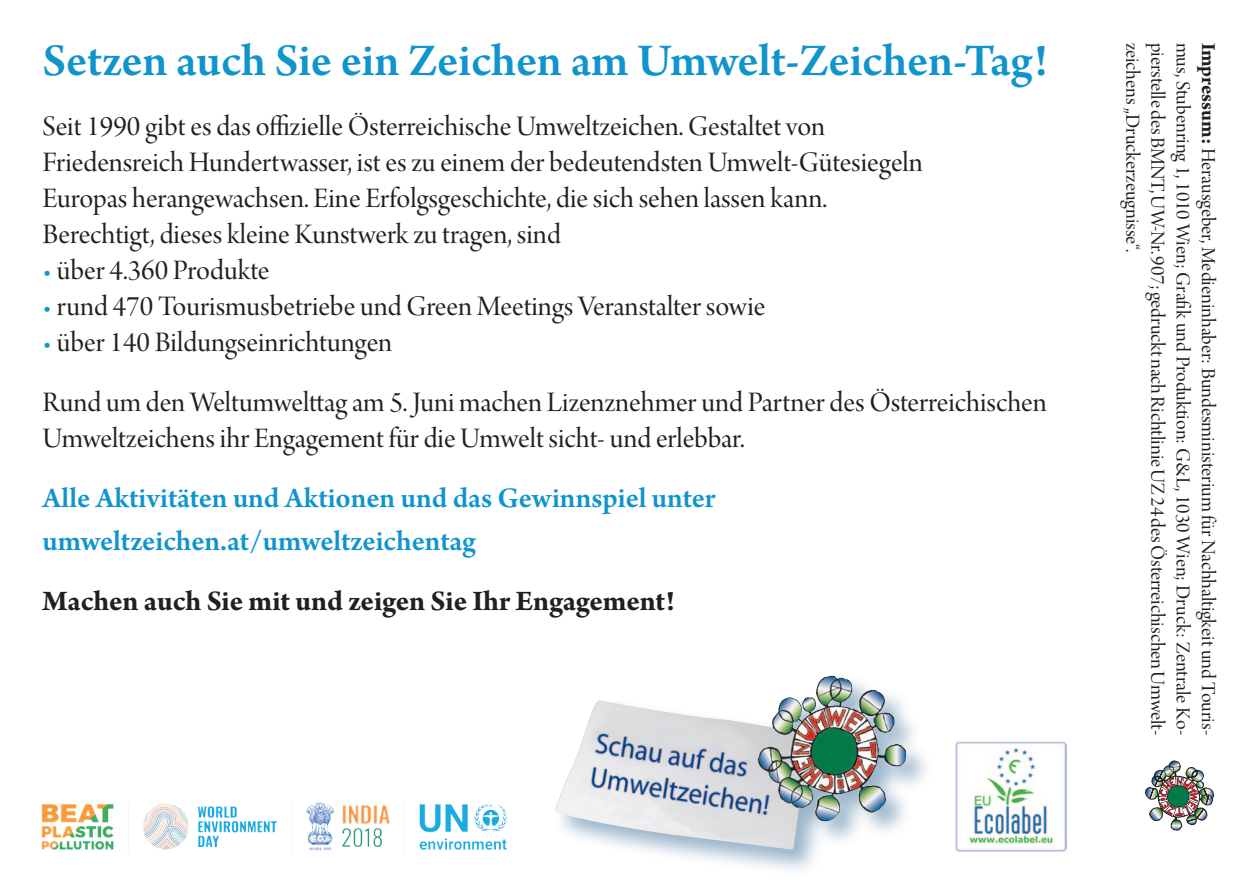
<style>
.page{position:relative;width:1259px;height:893px;background:#fff}
.page>*{position:absolute;margin:0;border:0;box-sizing:border-box;transform-origin:0 0}
.t1{font:600 48px "Arno Pro";color:#1094cc}
.t2{font:30px/36px "Arno Pro Display";color:#231f20}
.t3{font:600 30px/43.2px "Arno Pro";color:#1094cc}
.t4{font:700 30px "Arno Pro";letter-spacing:-.005em;color:#231f20}
.t5{font:21px/25.2px "Arno Pro Display";color:#231f20}
.s1{color:#1094cc}
.s2{font-family:"Arno Pro";font-weight:700}
</style>
<div class="page">
<div style="left:550px;top:671px;width:381px;height:205px;background:#004479;opacity:.4"></div>
<img style="left:803px;top:676px;width:28px;height:38px">
<img style="left:41px;top:802px;width:466px;height:50px">
<img style="left:1145px;top:761px;width:68px;height:69px">
<img style="left:955px;top:741px;width:111px;height:111px">
<h1 class="t1" style="left:43px;top:33px;width:1007px">Setzen auch Sie ein Zeichen am Umwelt-Zeichen-Tag!</h1>
<p class="t2" style="left:43px;top:110px;width:882px">Seit 1990 gibt es das offizielle Österreichische Umweltzeichen. Gestaltet von Friedensreich Hundertwasser, ist es zu einem der bedeutendsten Umwelt-Gütesiegeln Europas herangewachsen. Eine Erfolgsgeschichte, die sich sehen lassen kann.<br>Berechtigt, dieses kleine Kunstwerk zu tragen, sind</p>
<p class="t2" style="left:43px;top:254px;width:228px"><span class="s1">•</span> über 4.360 Produkte</p>
<p class="t2" style="left:43px;top:290px;width:724px"><span class="s1">•</span> rund 470 Tourismusbetriebe und Green Meetings Veranstalter sowie</p>
<p class="t2" style="left:43px;top:314px;width:1005px;line-height:60px"><span class="s1">•</span> über 140 Bildungseinrichtungen<br>Rund um den Weltumwelttag am 5. Juni machen Lizenznehmer und Partner des Österreichischen</p>
<p class="t2" style="left:43px;top:422px;width:703px">Umweltzeichens ihr Engagement für die Umwelt sicht- und erlebbar.</p>
<p class="t3" style="left:43px;top:478px;width:674px">Alle Aktivitäten und Aktionen und das Gewinnspiel unter umweltzeichen.at/umweltzeichentag</p>
<p class="t4" style="left:43px;top:584px;width:634px">Machen auch Sie mit und zeigen Sie Ihr Engagement!</p>
<p class="t5" style="left:1143px;top:43px;width:211px;rotate:90deg">zeichens „Druckerzeugnisse“.</p>
<p class="t5" style="left:1169px;top:43px;width:694px;rotate:90deg">pierstelle des BMNT, UW-Nr. 907; gedruckt nach Richtlinie UZ 24 des Österreichischen Umwelt-</p>
<p class="t5" style="left:1219px;top:43px;width:694px;rotate:90deg"><span class="s2">Impressum:</span> Herausgeber, Medieninhaber: Bundesministerium für Nachhaltigkeit und Touris&shy;mus, Stubenring 1, 1010 Wien; Grafik und Produktion: G&amp;L, 1030 Wien; Druck: Zentrale Ko-</p>
</div>
